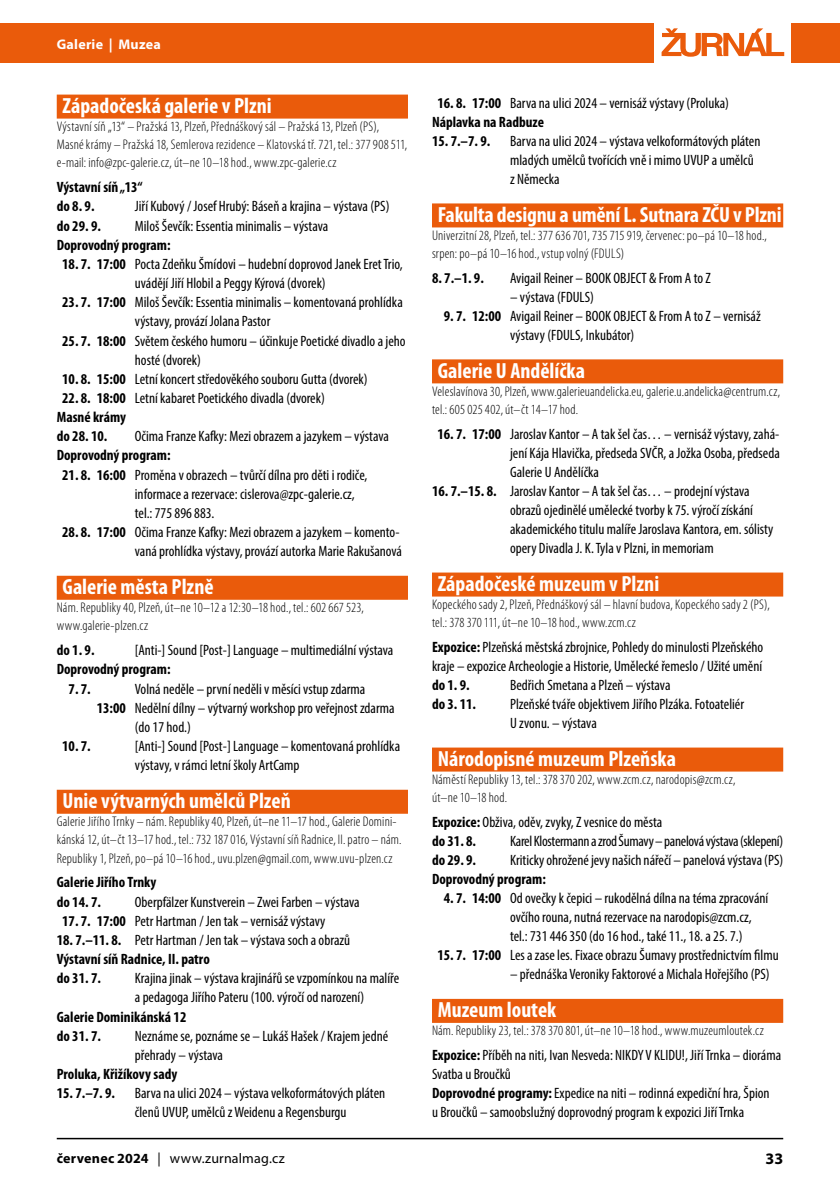
<style>
.page{position:relative;width:840px;height:1191px;background:#fff}
.page>*{position:absolute;margin:0;border:0;box-sizing:border-box;transform-origin:0 0}
.t1{font:700 condensed 22px "Myriad Pro";color:#fff}
.t2{font:700 16px "Myriad Pro";color:#000}
.t3{font:condensed 15px/19px "Myriad Pro";color:#000}
.t4{font:700 condensed 15px/19.2px "Myriad Pro";color:#000}
.t5{font:condensed 15px "Myriad Pro";letter-spacing:-.02em;color:#000}
.t6{font:300 condensed 14px/18.2px "Myriad Pro";letter-spacing:.015em;color:#000}
.t7{font:14px "Myriad Pro";letter-spacing:.015em;color:#000}
.t8{font:700 14px "Myriad Pro";letter-spacing:.02em;color:#fff}
.s1{font-weight:700}
.s2{font-weight:400}
</style>
<div class="page">
<hr style="left:57px;top:1137px;width:725px;height:2px;background:#000">
<div style="left:0;top:23px;width:653px;height:39px;background:#ea5b0b"></div>
<div style="left:790px;top:23px;width:49px;height:39px;background:#ea5b0b"></div>
<svg style="left:661px;top:28px;width:122px;height:29px"></svg>
<div style="left:57px;top:95px;width:351px;height:24px;background:#ea5b0b"></div>
<div style="left:57px;top:576px;width:351px;height:24px;background:#ea5b0b"></div>
<div style="left:57px;top:789px;width:351px;height:24px;background:#ea5b0b"></div>
<div style="left:432px;top:203px;width:350px;height:24px;background:#ea5b0b"></div>
<div style="left:432px;top:359px;width:350px;height:24px;background:#ea5b0b"></div>
<div style="left:432px;top:572px;width:350px;height:24px;background:#ea5b0b"></div>
<div style="left:432px;top:747px;width:350px;height:24px;background:#ea5b0b"></div>
<div style="left:432px;top:999px;width:350px;height:24px;background:#ea5b0b"></div>
<p class="t8" style="left:57px;top:35px;width:106px">Galerie | Muzea</p>
<h1 class="t1" style="left:62px;top:93px;width:211px">Západočeská galerie v Plzni</h1>
<p class="t6" style="left:57px;top:117px;width:352px">Výstavní síň „13“ – Pražská 13, Plzeň, Přednáškový sál – Pražská 13, Plzeň (PS),<br>Masné krámy – Pražská 18, Semlerova rezidence – Klatovská tř. 721, tel.: 377 908 511, e-mail: info@zpc-galerie.cz, út–ne 10–18 hod., www.zpc-galerie.cz</p>
<p class="t4" style="left:57px;top:178px;width:87px">Výstavní síň „13“ do 8. 9.</p>
<p class="t3" style="left:135px;top:197px;width:256px">Jiří Kubový / Josef Hrubý: Báseň a krajina – výstava (PS)</p>
<p class="t4" style="left:57px;top:216px;width:46px">do 29. 9.</p>
<p class="t3" style="left:135px;top:216px;width:195px">Miloš Ševčík: Essentia minimalis – výstava</p>
<p class="t4" style="left:57px;top:235px;width:115px">Doprovodný program:</p>
<p class="t3" style="left:62px;top:254px;width:342px;text-align:center"><span class="s1">18. 7. 17:00</span> Pocta Zdeňku Šmídovi – hudební doprovod Janek Eret Trio, uvádějí Jiří Hlobil a Peggy Kýrová (dvorek)</p>
<p class="t3" style="left:135px;top:292px;width:269px;text-indent:-73px"><span class="s1">23. 7. 17:00</span> Miloš Ševčík: Essentia minimalis – komentovaná prohlídka výstavy, provází Jolana Pastor</p>
<p class="t3" style="left:135px;top:331px;width:272px;text-indent:-73px"><span class="s1">25. 7. 18:00</span> Světem českého humoru – účinkuje Poetické divadlo a jeho hosté (dvorek)</p>
<p class="t3" style="left:62px;top:369px;width:307px"><span class="s1">10. 8. 15:00</span> Letní koncert středověkého souboru Gutta (dvorek)</p>
<p class="t3" style="left:57px;top:388px;width:269px;text-indent:5px"><span class="s1">22. 8. 18:00</span> Letní kabaret Poetického divadla (dvorek)<br><span class="s1">Masné krámy<br>do 28. 10.</span></p>
<p class="t3" style="left:135px;top:427px;width:255px">Očima Franze Kafky: Mezi obrazem a jazykem – výstava</p>
<p class="t4" style="left:57px;top:446px;width:115px">Doprovodný program:</p>
<p class="t3" style="left:135px;top:465px;width:234px;text-indent:-73px"><span class="s1">21. 8. 16:00</span> Proměna v obrazech – tvůrčí dílna pro děti i rodiče, informace a rezervace: cislerova@zpc-galerie.cz, tel.: 775 896 883.</p>
<p class="t3" style="left:62px;top:522px;width:341px;text-align:right"><span class="s1">28. 8. 17:00</span> Očima Franze Kafky: Mezi obrazem a jazykem – komento&shy;vaná prohlídka výstavy, provází autorka Marie Rakušanová</p>
<h1 class="t1" style="left:62px;top:574px;width:153px">Galerie města Plzně</h1>
<p class="t6" style="left:57px;top:598px;width:308px">Nám. Republiky 40, Plzeň, út–ne 10–12 a 12:30–18 hod., tel.: 602 667 523, www.galerie-plzen.cz</p>
<p class="t4" style="left:57px;top:641px;width:39px">do 1. 9.</p>
<p class="t3" style="left:135px;top:640px;width:260px">[Anti-] Sound [Post-] Language – multimediální výstava</p>
<p class="t4" style="left:57px;top:660px;width:115px">Doprovodný program:</p>
<p class="t4" style="left:69px;top:679px;width:24px">7. 7.</p>
<p class="t3" style="left:135px;top:679px;width:232px">Volná neděle – první neděli v měsíci vstup zdarma</p>
<p class="t3" style="left:97px;top:698px;width:299px"><span class="s1">13:00</span> Nedělní dílny – výtvarný workshop pro veřejnost zdarma</p>
<p class="t3" style="left:135px;top:717px;width:57px">(do 17 hod.)</p>
<p class="t4" style="left:62px;top:736px;width:30px">10. 7.</p>
<p class="t3" style="left:135px;top:736px;width:267px">[Anti-] Sound [Post-] Language – komentovaná prohlídka výstavy, v rámci letní školy ArtCamp</p>
<h1 class="t1" style="left:62px;top:788px;width:230px">Unie výtvarných umělců Plzeň</h1>
<p class="t6" style="left:57px;top:812px;width:346px">Galerie Jiřího Trnky – nám. Republiky 40, Plzeň, út–ne 11–17 hod., Galerie Domini&shy;kánská 12, út–čt 13–17 hod., tel.: 732 187 016, Výstavní síň Radnice, II. patro – nám.<br>Republiky 1, Plzeň, po–pá 10–16 hod., uvu.plzen@gmail.com, www.uvu-plzen.cz</p>
<p class="t4" style="left:57px;top:873px;width:101px">Galerie Jiřího Trnky do 14. 7.</p>
<p class="t3" style="left:135px;top:892px;width:226px">Oberpfälzer Kunstverein – Zwei Farben – výstava</p>
<p class="t3" style="left:62px;top:911px;width:264px"><span class="s1">17. 7. 17:00</span> Petr Hartman / Jen tak – vernisáž výstavy</p>
<p class="t4" style="left:57px;top:930px;width:295px">18. 7.–11. 8. <span class="s2">Petr Hartman / Jen tak – výstava soch a obrazů<br></span>Výstavní síň Radnice, II. patro<br>do 31. 7.</p>
<p class="t3" style="left:135px;top:968px;width:266px">Krajina jinak – výstava krajinářů se vzpomínkou na malíře a pedagoga Jiřího Pateru (100. výročí od narození)</p>
<p class="t4" style="left:57px;top:1007px;width:131px">Galerie Dominikánská 12 do 31. 7.</p>
<p class="t3" style="left:135px;top:1026px;width:255px">Neznáme se, poznáme se – Lukáš Hašek / Krajem jedné přehrady – výstava</p>
<p class="t4" style="left:57px;top:1064px;width:122px">Proluka, Křižíkovy sady</p>
<p class="t4" style="left:57px;top:1083px;width:60px">15. 7.–7. 9.</p>
<p class="t3" style="left:135px;top:1083px;width:252px">Barva na ulici 2024 – výstava velkoformátových pláten členů UVUP, umělců z Weidenu a Regensburgu</p>
<p class="t3" style="left:432px;top:93px;width:298px;text-indent:5px"><span class="s1">16. 8. 17:00</span> Barva na ulici 2024 – vernisáž výstavy (Proluka)<br><span class="s1">Náplavka na Radbuze</span></p>
<p class="t4" style="left:432px;top:131px;width:60px">15. 7.–7. 9.</p>
<p class="t3" style="left:510px;top:131px;width:252px">Barva na ulici 2024 – výstava velkoformátových pláten mladých umělců tvořících vně i mimo UVUP a umělců z Německa</p>
<h1 class="t1" style="left:437px;top:202px;width:345px">Fakulta designu a umění L. Sutnara ZČU v Plzni</h1>
<p class="t6" style="left:432px;top:226px;width:336px">Univerzitní 28, Plzeň, tel.: 377 636 701, 735 715 919, červenec: po–pá 10–18 hod., srpen: po–pá 10–16 hod., vstup volný (FDULS)</p>
<p class="t4" style="left:432px;top:268px;width:53px">8. 7.–1. 9.</p>
<p class="t3" style="left:510px;top:268px;width:202px">Avigail Reiner – BOOK OBJECT &amp; From A to Z</p>
<p class="t3" style="left:510px;top:287px;width:85px">– výstava (FDULS)</p>
<p class="t3" style="left:510px;top:306px;width:252px;text-indent:-66px"><span class="s1">9. 7. 12:00</span> Avigail Reiner – BOOK OBJECT &amp; From A to Z – vernisáž výstavy (FDULS, Inkubátor)</p>
<h1 class="t1" style="left:437px;top:358px;width:149px">Galerie U Andělíčka</h1>
<p class="t6" style="left:432px;top:382px;width:349px">Veleslavínova 30, Plzeň, www.galerieuandelicka.eu, galerie.u.andelicka@centrum.cz, tel.: 605 025 402, út–čt 14–17 hod.</p>
<p class="t3" style="left:510px;top:424px;width:271px;text-align:justify;text-indent:-73px"><span class="s1">16. 7. 17:00</span> Jaroslav Kantor – A tak šel čas… – vernisáž výstavy, zahá&shy;jení Kája Hlavička, předseda SVČR, a Jožka Osoba, předseda Galerie U Andělíčka</p>
<p class="t3" style="left:510px;top:481px;width:264px;text-indent:-78px"><span class="s1">16. 7.–15. 8.</span> Jaroslav Kantor – A tak šel čas… – prodejní výstava obrazů ojedinělé umělecké tvorby k 75. výročí získání akademického titulu malíře Jaroslava Kantora, em. sólisty opery Divadla J. K. Tyla v Plzni, in memoriam</p>
<h1 class="t1" style="left:437px;top:571px;width:223px">Západočeské muzeum v Plzni</h1>
<p class="t6" style="left:432px;top:595px;width:339px">Kopeckého sady 2, Plzeň, Přednáškový sál – hlavní budova, Kopeckého sady 2 (PS), tel.: 378 370 111, út–ne 10–18 hod., www.zcm.cz</p>
<p class="t3" style="left:432px;top:637px;width:332px"><span class="s1">Expozice:</span> Plzeňská městská zbrojnice, Pohledy do minulosti Plzeňského kraje – expozice Archeologie a Historie, Umělecké řemeslo / Užité umění</p>
<p class="t4" style="left:432px;top:675px;width:39px">do 1. 9.</p>
<p class="t3" style="left:510px;top:675px;width:162px">Bedřich Smetana a Plzeň – výstava</p>
<p class="t4" style="left:432px;top:694px;width:46px">do 3. 11.</p>
<p class="t3" style="left:510px;top:694px;width:235px">Plzeňské tváře objektivem Jiřího Plzáka. Fotoateliér<br>U zvonu. – výstava</p>
<h1 class="t1" style="left:437px;top:746px;width:240px">Národopisné muzeum Plzeňska</h1>
<p class="t6" style="left:432px;top:770px;width:305px">Náměstí Republiky 13, tel.: 378 370 202, www.zcm.cz, narodopis@zcm.cz, út–ne 10–18 hod.</p>
<p class="t3" style="left:432px;top:812px;width:232px"><span class="s1">Expozice:</span> Obživa, oděv, zvyky, Z vesnice do města <span class="s1">do 31. 8.</span></p>
<p class="t5" style="left:510px;top:832px;width:274px">Karel Klostermann a zrod Šumavy – panelová výstava (sklepení)</p>
<p class="t4" style="left:432px;top:850px;width:46px">do 29. 9.</p>
<p class="t3" style="left:510px;top:850px;width:274px">Kriticky ohrožené jevy našich nářečí – panelová výstava (PS)</p>
<p class="t4" style="left:432px;top:869px;width:115px">Doprovodný program:</p>
<p class="t3" style="left:510px;top:888px;width:259px;text-indent:-66px"><span class="s1">4. 7. 14:00</span> Od ovečky k čepici – rukodělná dílna na téma zpracování ovčího rouna, nutná rezervace na narodopis@zcm.cz, tel.: 731 446 350 (do 16 hod., také 11., 18. a 25. 7.)</p>
<p class="t3" style="left:437px;top:945px;width:342px"><span class="s1">15. 7. 17:00</span> Les a zase les. Fixace obrazu Šumavy prostřednictvím filmu</p>
<p class="t3" style="left:510px;top:964px;width:261px">– přednáška Veroniky Faktorové a Michala Hořejšího (PS)</p>
<h1 class="t1" style="left:437px;top:997px;width:120px">Muzeum loutek</h1>
<p class="t6" style="left:432px;top:1021px;width:333px">Nám. Republiky 23, tel.: 378 370 801, út–ne 10–18 hod., www.muzeumloutek.cz</p>
<p class="t3" style="left:432px;top:1045px;width:350px"><span class="s1">Expozice:</span> Příběh na niti, Ivan Nesveda: NIKDY V KLIDU!, Jiří Trnka – dioráma Svatba u Broučků<br><span class="s1">Doprovodné programy:</span> Expedice na niti – rodinná expediční hra, Špion<br>u Broučků – samoobslužný doprovodný program k expozici Jiří Trnka</p>
<p class="t7" style="left:57px;top:1149px;width:229px"><span class="s1">červenec 2024</span> | www.zurnalmag.cz</p>
<p class="t2" style="left:765px;top:1148px;width:19px">33</p>
</div>
